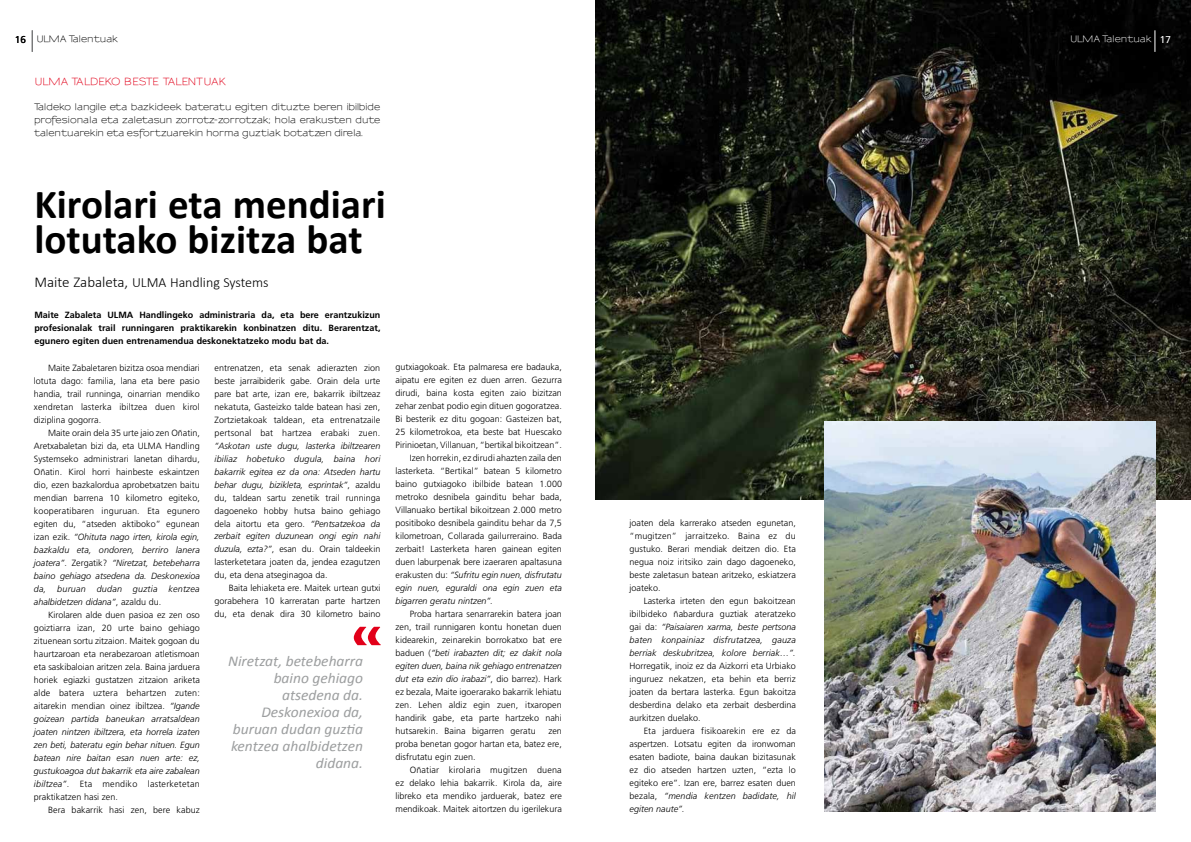
<style>
.page{position:relative;width:1191px;height:842px;background:#fff}
.page>*{position:absolute;margin:0;border:0;box-sizing:border-box;transform-origin:0 0}
.t1{font:700 41.4px/35px "Calibri";color:#000}
.t2{font:italic 15px/17px "Calibri";color:#9c9e9f;text-align:right}
.t3{font:300 14px "Calibri";color:#000}
.t4{font:600 10px "Sansumi";letter-spacing:-.05em;color:#e2001a}
.t5{font:10px "Frutiger LT Std";color:#000}
.t6{font:300 9px/13px "Frutiger LT Std";color:#000;text-align:justify}
.t7{font:italic 300 9px/13px "Frutiger LT Std";color:#000;text-align:justify}
.t8{font:600 9px/13px "Sansumi";color:#000;text-align:justify}
.t9{font:700 9px/13px "Frutiger LT Std";color:#000;text-align:justify}
.t10{font:600 9px "Sansumi";color:#fff}
.s1{font-family:"Frutiger LT Std";font-weight:400;font-size:10px}
.s2{font-size:15px}
.s3{font-style:italic}
.s4{font-style:normal}
</style>
<div class="page">
<img style="left:595px;top:0;width:596px;height:500px">
<svg style="left:1154px;top:30px;width:1px;height:22px"></svg>
<svg style="left:32px;top:30px;width:1px;height:22px"></svg>
<img style="left:824px;top:422px;width:331px;height:390px">
<svg style="left:354px;top:627px;width:27px;height:18px"></svg>
<p class="t5" style="left:15px;top:34px;width:13px">16</p>
<p class="t10" style="left:1070px;top:34px;width:102px">ULMA Talentuak <span class="s1">17</span></p>
<p class="t4" style="left:34px;top:76px;width:193px">ULMA TALDEKO BESTE TALENTUAK</p>
<p class="t8" style="left:34px;top:101px;width:348px">Taldeko langile eta bazkideek bateratu egiten dituzte beren ibilbide profesionala eta zaletasun zorrotz-zorrotzak; hola erakusten dute talentuarekin eta esfortzuarekin horma guztiak botatzen direla.</p>
<p class="t8" style="left:36px;top:33px;width:83px">ULMA Talentuak</p>
<h1 class="t1" style="left:34px;top:185px;width:353px">Kirolari eta mendiari lotutako bizitza bat</h1>
<h3 class="t3" style="left:34px;top:274px;width:236px"><span class="s2">Maite Zabaleta,</span> ULMA Handling Systems</h3>
<p class="t9" style="left:34px;top:309px;width:347px">Maite Zabaleta ULMA Handlingeko administraria da, eta bere erantzukizun profesionalak trail runningaren praktikarekin konbinatzen ditu. Berarentzat, egunero egiten duen entrenamendua deskonektatzeko modu bat da.</p>
<p class="t6" style="left:34px;top:361px;width:167px;text-indent:14px">Maite Zabaletaren bizitza osoa mendiari lotuta dago: familia, lana eta bere pasio handia, trail runninga, oinarrian mendiko xendretan lasterka ibiltzea duen kirol diziplina gogorra.</p>
<p class="t6" style="left:34px;top:426px;width:167px;text-indent:14px">Maite orain dela 35 urte jaio zen Oñatin, Aretxabaletan bizi da, eta ULMA Handling Systemseko administrari lanetan dihardu, Oñatin. Kirol horri hainbeste eskaintzen dio, ezen bazkalordua aprobetxatzen baitu mendian barrena 10 kilometro egiteko, kooperatibaren inguruan. Eta egunero egiten du, “atseden aktiboko” egunean izan ezik. <span class="s3">“Ohituta nago irten, kirola egin, bazkaldu eta, ondoren, berriro lanera joatera”</span>. Zergatik? <span class="s3">“Niretzat, betebeharra baino gehiago atsedena da. Deskonexioa da, buruan dudan guztia kentzea ahalbidetzen didana”</span>, azaldu du.</p>
<p class="t6" style="left:34px;top:608px;width:167px;text-indent:14px">Kirolaren alde duen pasioa ez zen oso goiztiarra izan, 20 urte baino gehiago zituenean sortu zitzaion. Maitek gogoan du haurtzaroan eta nerabezaroan atletismoan eta saskibaloian aritzen zela. Baina jarduera horiek egiazki gustatzen zitzaion ariketa alde batera uztera behartzen zuten: aitarekin mendian oinez ibiltzea. <span class="s3">“Igande goizean partida baneukan arratsaldean joaten nintzen ibiltzera, eta horrela izaten zen beti, bateratu egin behar nituen. Egun batean nire baitan esan nuen arte: ez, gustukoagoa dut bakarrik eta aire zabalean ibiltzea”</span>. Eta mendiko lasterketetan praktikatzen hasi zen.</p>
<p class="t6" style="left:48px;top:803px;width:153px">Bera bakarrik hasi zen, bere kabuz</p>
<p class="t6" style="left:214px;top:361px;width:167px">entrenatzen, eta senak adierazten zion beste jarraibiderik gabe. Orain dela urte pare bat arte, izan ere, bakarrik ibiltzeaz nekatuta, Gasteizko talde batean hasi zen, Zortzietakoak taldean, eta entrenatzaile pertsonal bat hartzea erabaki zuen.</p>
<p class="t7" style="left:214px;top:439px;width:167px">“Askotan uste dugu, lasterka ibiltzearen ibiliaz hobetuko dugula, baina hori bakarrik egitea ez da ona: Atseden hartu behar dugu, bizikleta, esprintak”<span class="s4">, azaldu du, taldean sartu zenetik trail runninga dagoeneko hobby hutsa baino gehiago dela aitortu eta gero.</span> “Pentsatzekoa da zerbait egiten duzunean ongi egin nahi duzula, ezta?”<span class="s4">, esan du. Orain taldeekin lasterketetara joaten da, jendea ezagutzen du, eta dena atseginagoa da.</span></p>
<p class="t6" style="left:214px;top:582px;width:167px;text-indent:14px">Baita lehiaketa ere. Maitek urtean gutxi gorabehera 10 karreratan parte hartzen du, eta denak dira 30 kilometro baino</p>
<h2 class="t2" style="left:228px;top:651px;width:136px">Niretzat, betebeharra baino gehiago atsedena da.<br>Deskonexioa da, buruan dudan guztia kentzea ahalbidetzen didana.</h2>
<p class="t6" style="left:395px;top:361px;width:168px">gutxiagokoak. Eta palmaresa ere badauka,</p>
<p class="t6" style="left:395px;top:374px;width:168px">aipatu ere egiten ez duen arren. Gezurra</p>
<p class="t6" style="left:395px;top:387px;width:168px">dirudi, baina kosta egiten zaio bizitzan</p>
<p class="t6" style="left:395px;top:400px;width:168px">zehar zenbat podio egin dituen gogoratzea.</p>
<p class="t6" style="left:395px;top:413px;width:168px">Bi besterik ez ditu gogoan: Gasteizen bat,</p>
<p class="t6" style="left:395px;top:426px;width:168px">25 kilometrokoa, eta beste bat Huescako</p>
<p class="t6" style="left:395px;top:439px;width:168px">Pirinioetan, Villanuan, “bertikal bikoitzean”.</p>
<p class="t6" style="left:410px;top:452px;width:154px">Izen horrekin, ez dirudi ahazten zaila den</p>
<p class="t6" style="left:395px;top:465px;width:168px">lasterketa. “Bertikal” batean 5 kilometro</p>
<p class="t6" style="left:395px;top:478px;width:168px">baino gutxiagoko ibilbide batean 1.000</p>
<p class="t6" style="left:395px;top:491px;width:168px">metroko desnibela gainditu behar bada,</p>
<p class="t6" style="left:395px;top:504px;width:168px">Villanuako bertikal bikoitzean 2.000 metro</p>
<p class="t6" style="left:395px;top:517px;width:168px">positiboko desnibela gainditu behar da 7,5</p>
<p class="t6" style="left:395px;top:530px;width:168px">kilometroan, Collarada gailurreraino. Bada</p>
<p class="t6" style="left:395px;top:543px;width:168px">zerbait! Lasterketa haren gainean egiten</p>
<p class="t6" style="left:395px;top:556px;width:168px">duen laburpenak bere izaeraren apaltasuna</p>
<p class="t7" style="left:395px;top:569px;width:168px"><span class="s4">erakusten du:</span> “Sufritu egin nuen, disfrutatu</p>
<p class="t7" style="left:395px;top:582px;width:168px">egin nuen, eguraldi ona egin zuen eta</p>
<p class="t7" style="left:395px;top:595px;width:99px">bigarren geratu nintzen”.</p>
<p class="t6" style="left:395px;top:608px;width:168px;text-indent:14px">Proba hartara senarrarekin batera joan zen, trail runnigaren kontu honetan duen kidearekin, zeinarekin borrokatxo bat ere baduen (<span class="s3">“beti irabazten dit; ez dakit nola egiten duen, baina nik gehiago entrenatzen dut eta ezin dio irabazi”</span>, dio barrez). Hark ez bezala, Maite igoerarako bakarrik lehiatu zen. Lehen aldiz egin zuen, itxaropen handirik gabe, eta parte hartzeko nahi hutsarekin. Baina bigarren geratu</p>
<p class="t6" style="left:395px;top:725px;width:168px;text-indent:153px">zen proba benetan gogor hartan eta, batez ere, disfrutatu egin zuen.</p>
<p class="t6" style="left:395px;top:764px;width:168px;text-indent:14px">Oñatiar kirolaria mugitzen duena ez delako lehia bakarrik. Kirola da, aire libreko eta mendiko jarduerak, batez ere mendikoak. Maitek aitortzen du igerilekura</p>
<p class="t6" style="left:629px;top:517px;width:168px">joaten dela karrerako atseden egunetan, “mugitzen” jarraitzeko. Baina ez du gustuko. Berari mendiak deitzen dio. Eta negua noiz iritsiko zain dago dagoeneko, beste zaletasun batean aritzeko, eskiatzera joateko.</p>
<p class="t7" style="left:629px;top:595px;width:168px;text-indent:14px"><span class="s4">Lasterka irteten den egun bakoitzean ibilbideko ñabardura guztiak ateratzeko gai da:</span> “Paisaiaren xarma, beste pertsona baten konpainiaz disfrutatzea, gauza berriak deskubritzea, kolore berriak…”.</p>
<p class="t6" style="left:629px;top:660px;width:168px">Horregatik, inoiz ez da Aizkorri eta Urbiako inguruez nekatzen, eta behin eta berriz joaten da bertara lasterka. Egun bakoitza desberdina delako eta zerbait desberdina aurkitzen duelako.</p>
<p class="t6" style="left:629px;top:725px;width:168px;text-indent:14px">Eta jarduera fisikoarekin ere ez da aspertzen. Lotsatu egiten da ironwoman esaten badiote, baina daukan bizitasunak ez dio atseden hartzen uzten, “ezta lo egiteko ere”. Izan ere, barrez esaten duen bezala, <span class="s3">“mendia kentzen badidate, hil egiten naute”.</span></p>
</div>
